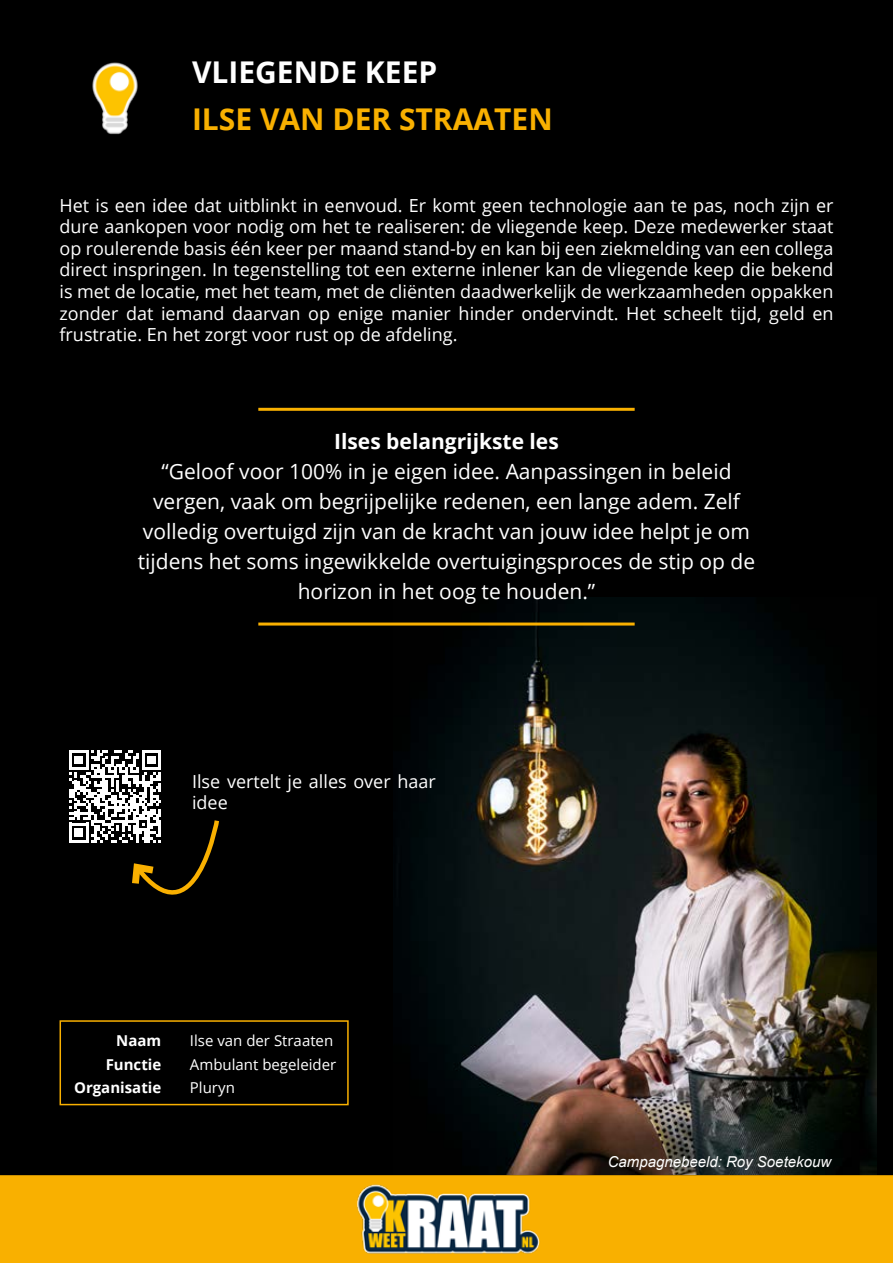
<style>
.page{position:relative;width:893px;height:1263px;background:#fff}
.page>*{position:absolute;margin:0;border:0;box-sizing:border-box;transform-origin:0 0}
.t1{font:700 30px "Open Sans";color:#f9b000}
.t2{font:700 30px "Open Sans";color:#fff}
.t3{font:21px/30px "Open Sans";color:#fff;text-align:center}
.t4{font:700 21px "Open Sans";color:#fff}
.t5{font:18px/21.6px "Open Sans";color:#fff;text-align:justify}
.t6{font:15px "Open Sans";color:#fff}
.t7{font:italic 15px "Arial";color:#fff}
.t8{font:700 15px "Open Sans";color:#fff}
</style>
<div class="page">
<div style="left:0;top:0;width:887px;height:1174px;background:#000"></div>
<div style="left:887px;top:0;width:6px;height:1174px;background:#000"></div>
<div style="left:0;top:1174px;width:893px;height:89px;background:#f9b000"></div>
<img style="left:342px;top:1181px;width:209px;height:76px">
<img style="left:92px;top:61px;width:46px;height:74px">
<img style="left:393px;top:597px;width:483px;height:577px">
<hr style="left:258px;top:408px;width:377px;height:3px;background:#f9b000">
<hr style="left:258px;top:622px;width:377px;height:3px;background:#f9b000">
<svg style="left:69px;top:750px;width:152px;height:194px"></svg>
<div style="left:60px;top:1020px;width:289px;height:85px;border:2px solid #f9b000"></div>
<h1 class="t2" style="left:192px;top:51px;width:247px">VLIEGENDE KEEP</h1>
<h1 class="t1" style="left:192px;top:97px;width:362px">ILSE VAN DER STRAATEN</h1>
<p class="t5" style="left:60px;top:194px;width:775px">Het is een idee dat uitblinkt in eenvoud. Er komt geen technologie aan te pas, noch zijn er dure aankopen voor nodig om het te realiseren: de vliegende keep. Deze medewerker staat op roulerende basis één keer per maand stand-by en kan bij een ziekmelding van een collega direct inspringen. In tegenstelling tot een externe inlener kan de vliegende keep die bekend is met de locatie, met het team, met de cliënten daadwerkelijk de werkzaamheden oppakken zonder dat iemand daarvan op enige manier hinder ondervindt. Het scheelt tijd, geld en frustratie. En het zorgt voor rust op de afdeling.</p>
<p class="t4" style="left:334px;top:426px;width:226px">Ilses belangrijkste les</p>
<p class="t3" style="left:138px;top:456px;width:619px">“Geloof voor 100% in je eigen idee. Aanpassingen in beleid vergen, vaak om begrijpelijke redenen, een lange adem. Zelf volledig overtuigd zijn van de kracht van jouw idee helpt je om tijdens het soms ingewikkelde overtuigingsproces de stip op de horizon in het oog te houden.”</p>
<p class="t5" style="left:192px;top:770px;width:245px">Ilse vertelt je alles over haar idee</p>
<p class="t8" style="left:116px;top:1030px;width:47px">Naam</p>
<p class="t6" style="left:190px;top:1030px;width:145px">Ilse van der Straaten</p>
<p class="t8" style="left:106px;top:1054px;width:57px">Functie</p>
<p class="t6" style="left:190px;top:1054px;width:148px">Ambulant begeleider</p>
<p class="t8" style="left:74px;top:1077px;width:89px">Organisatie</p>
<p class="t6" style="left:190px;top:1077px;width:46px">Pluryn</p>
<p class="t7" style="left:608px;top:1152px;width:225px">Campagnebeeld: Roy Soetekouw</p>
</div>
